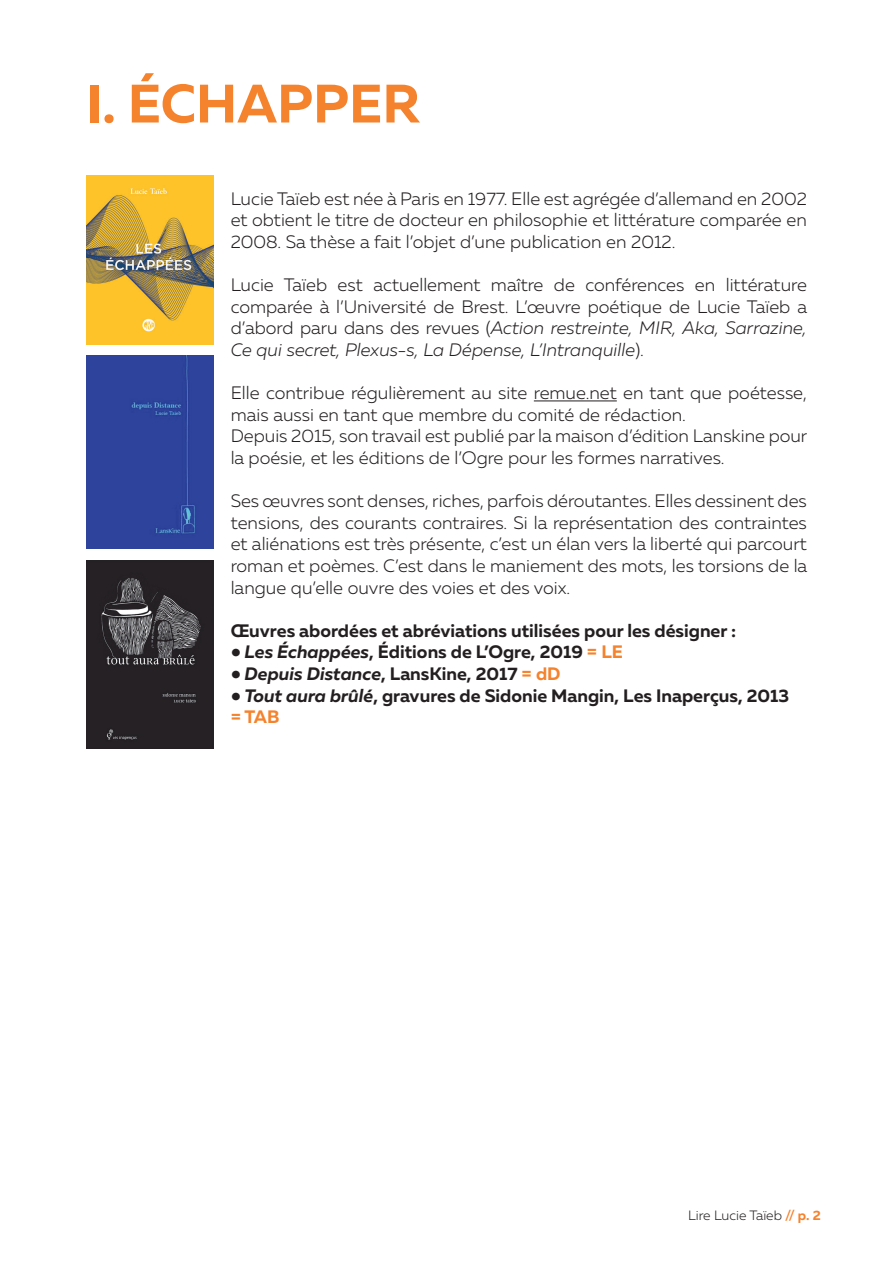
<style>
.page{position:relative;width:893px;height:1263px;background:#fff}
.page>*{position:absolute;margin:0;border:0;box-sizing:border-box;transform-origin:0 0}
.t1{font:700 54px "Muller";color:#f5822c}
.t2{font:300 18px/21.6px "Muller";color:#231f20;text-align:justify}
.t3{font:700 18px/21.6px "Muller";color:#231f20}
.t4{font:italic 700 18px "Muller";color:#231f20}
.t5{font:300 13.5px "Muller";color:#231f20}
.s1{font-style:italic}
.s2{font-family:"Lato"}
.s3{color:#f5822c}
.s4{font-family:"Lato";font-style:normal}
.s5{font-style:normal}
.s6{font-style:normal;color:#f5822c}
.s7{font-weight:700;color:#f5822c}
</style>
<div class="page">
<hr style="left:534px;top:400px;width:83px;height:1px;background:#231f20">
<img style="left:86px;top:176px;width:128px;height:168px">
<div style="left:86px;top:356px;width:128px;height:193px;background:#2e439b"></div>
<img style="left:86px;top:560px;width:128px;height:188px">
<h1 class="t1" style="left:86px;top:70px;width:336px">I. ÉCHAPPER</h1>
<p class="t2" style="left:231px;top:187px;width:578px">Lucie Taïeb est née à Paris en 1977. Elle est agrégée d’allemand en 2002 et obtient le titre de docteur en philosophie et littérature comparée en 2008. Sa thèse a fait l’objet d’une publication en 2012.</p>
<p class="t2" style="left:231px;top:274px;width:578px">Lucie Taïeb est actuellement maître de conférences en littérature comparée à l’Université de Brest. L’œuvre poétique de Lucie Taïeb a d’abord paru dans des revues (<span class="s1">Action restreinte, MIR, Aka, Sarrazine, Ce qui secret, Plexus-s, La Dépense, L’Intranquille</span>).</p>
<p class="t2" style="left:231px;top:382px;width:578px;text-align:left">Elle contribue régulièrement au site remue.net en tant que poétesse, mais aussi en tant que membre du comité de rédaction.<br>Depuis 2015, son travail est publié par la maison d’édition Lanskine pour la poésie, et les éditions de l’Ogre pour les formes narratives.</p>
<p class="t2" style="left:231px;top:490px;width:578px">Ses œuvres sont denses, riches, parfois déroutantes. Elles dessinent des tensions, des courants contraires. Si la représentation des contraintes et aliénations est très présente, c’est un élan vers la liberté qui parcourt roman et poèmes. C’est dans le maniement des mots, les torsions de la langue qu’elle ouvre des voies et des voix.</p>
<p class="t3" style="left:231px;top:619px;width:507px">Œuvres abordées et abréviations utilisées pour les désigner :</p>
<p class="t3" style="left:231px;top:641px;width:394px"><span class="s2">•</span> <span class="s1">Les Échappées</span>, Éditions de L’Ogre, 2019 <span class="s3">= LE</span></p>
<p class="t4" style="left:231px;top:662px;width:331px"><span class="s4">•</span> Depuis Distance<span class="s5">, LansKine, 2017</span> <span class="s6">= dD</span></p>
<p class="t3" style="left:231px;top:684px;width:560px"><span class="s2">•</span> <span class="s1">Tout aura brûlé</span>, gravures de Sidonie Mangin, Les Inaperçus, 2013 <span class="s3">= TAB</span></p>
<p class="t5" style="left:688px;top:1207px;width:134px">Lire Lucie Taïeb <span class="s7">// p. 2</span></p>
</div>
